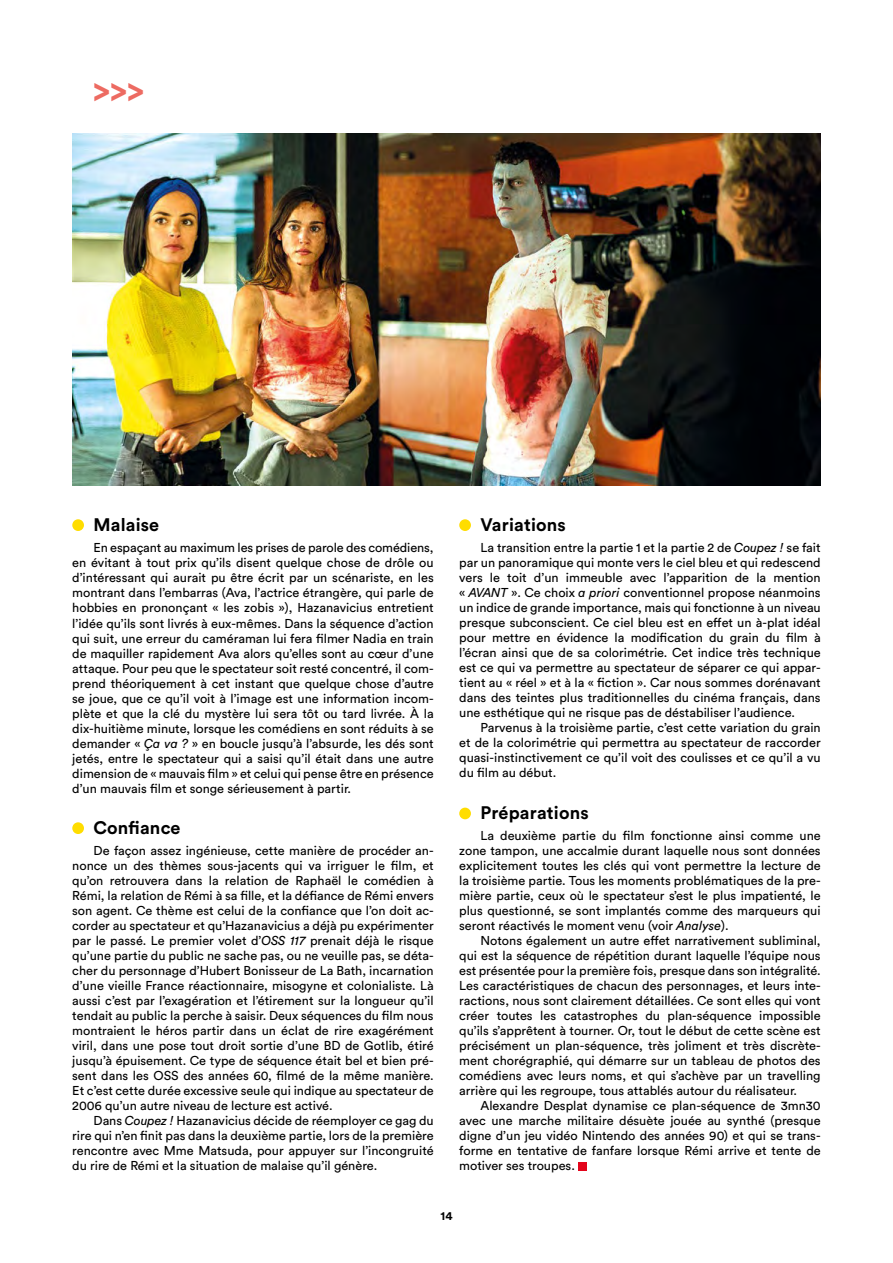
<style>
.page{position:relative;width:893px;height:1263px;background:#fff}
.page>*{position:absolute;margin:0;border:0;box-sizing:border-box;transform-origin:0 0}
.t1{font:900 33px "Circular Std";color:#ed6b62}
.t2{font:700 18px "Circular Std";letter-spacing:.01em;color:#000}
.t3{font:12.75px/15px "Circular Std";color:#000;text-align:justify}
.t4{font:700 12px "Circular Std";color:#000}
.s1{font-style:italic}
</style>
<div class="page">
<div style="left:72px;top:519px;width:12px;height:12px;background:#fd0;border-radius:50%"></div>
<div style="left:72px;top:822px;width:12px;height:12px;background:#fd0;border-radius:50%"></div>
<div style="left:459px;top:519px;width:12px;height:12px;background:#fd0;border-radius:50%"></div>
<div style="left:459px;top:808px;width:12px;height:11px;background:#fd0;border-radius:50%"></div>
<div style="left:578px;top:1162px;width:9px;height:9px;background:#e3051b"></div>
<img style="left:72px;top:134px;width:749px;height:351px">
<h1 class="t1" style="left:94px;top:68px;width:52px">&gt;&gt;&gt;</h1>
<h2 class="t2" style="left:94px;top:513px;width:67px">Malaise</h2>
<p class="t3" style="left:72px;top:540px;width:363px;text-indent:21px">En espaçant au maximum les prises de parole des comédiens, en évitant à tout prix qu’ils disent quelque chose de drôle ou d’intéressant qui aurait pu être écrit par un scénariste, en les montrant dans l’embarras (Ava, l’actrice étrangère, qui parle de hobbies en prononçant « les zobis »), Hazanavicius entretient</p>
<p class="t3" style="left:72px;top:616px;width:363px">l’idée qu’ils sont livrés à eux-mêmes. Dans la séquence d’action qui suit, une erreur du caméraman lui fera filmer Nadia en train de maquiller rapidement Ava alors qu’elles sont au cœur d’une attaque. Pour peu que le spectateur soit resté concentré, il com&shy;prend théoriquement à cet instant que quelque chose d’autre se joue, que ce qu’il voit à l’image est une information incom&shy;plète et que la clé du mystère lui sera tôt ou tard livrée. À la dix-huitième minute, lorsque les comédiens en sont réduits à se demander « <span class="s1">Ça va ?</span> » en boucle jusqu’à l’absurde, les dés sont jetés, entre le spectateur qui a saisi qu’il était dans une autre dimension de « mauvais film » et celui qui pense être en présence d’un mauvais film et songe sérieusement à partir.</p>
<h2 class="t2" style="left:94px;top:816px;width:89px">Confiance</h2>
<p class="t3" style="left:72px;top:843px;width:363px;text-indent:21px">De façon assez ingénieuse, cette manière de procéder an&shy;nonce un des thèmes sous-jacents qui va irriguer le film, et qu’on retrouvera dans la relation de Raphaël le comédien à Rémi, la relation de Rémi à sa fille, et la défiance de Rémi envers son agent. Ce thème est celui de la confiance que l’on doit ac&shy;corder au spectateur et qu’Hazanavicius a déjà pu expérimenter par le passé. Le premier volet d’<span class="s1">OSS 117</span> prenait déjà le risque qu’une partie du public ne sache pas, ou ne veuille pas, se déta&shy;cher du personnage d’Hubert Bonisseur de La Bath, incarnation d’une vieille France réactionnaire, misogyne et colonialiste. Là aussi c’est par l’exagération et l’étirement sur la longueur qu’il tendait au public la perche à saisir. Deux séquences du film nous montraient le héros partir dans un éclat de rire exagérément viril, dans une pose tout droit sortie d’une BD de Gotlib, étiré jusqu’à épuisement. Ce type de séquence était bel et bien pré&shy;sent dans les OSS des années 60, filmé de la même manière.<br>Et c’est cette durée excessive seule qui indique au spectateur de 2006 qu’un autre niveau de lecture est activé.</p>
<p class="t3" style="left:72px;top:1113px;width:363px;text-indent:21px">Dans <span class="s1">Coupez !</span> Hazanavicius décide de réemployer ce gag du rire qui n’en finit pas dans la deuxième partie, lors de la première rencontre avec Mme Matsuda, pour appuyer sur l’incongruité du rire de Rémi et la situation de malaise qu’il génère.</p>
<h2 class="t2" style="left:480px;top:513px;width:87px">Variations</h2>
<p class="t3" style="left:459px;top:540px;width:363px;text-indent:21px">La transition entre la partie 1 et la partie 2 de <span class="s1">Coupez !</span> se fait par un panoramique qui monte vers le ciel bleu et qui redescend vers le toit d’un immeuble avec l’apparition de la mention « <span class="s1">AVANT</span> ». Ce choix <span class="s1">a priori</span> conventionnel propose néanmoins un indice de grande importance, mais qui fonctionne à un niveau presque subconscient. Ce ciel bleu est en effet un à-plat idéal pour mettre en évidence la modification du grain du film à l’écran ainsi que de sa colorimétrie. Cet indice très technique est ce qui va permettre au spectateur de séparer ce qui appar&shy;tient au « réel » et à la « fiction ». Car nous sommes dorénavant dans des teintes plus traditionnelles du cinéma français, dans une esthétique qui ne risque pas de déstabiliser l’audience.</p>
<p class="t3" style="left:459px;top:720px;width:363px;text-indent:21px">Parvenus à la troisième partie, c’est cette variation du grain et de la colorimétrie qui permettra au spectateur de raccorder quasi-instinctivement ce qu’il voit des coulisses et ce qu’il a vu du film au début.</p>
<h2 class="t2" style="left:480px;top:801px;width:110px">Préparations</h2>
<p class="t3" style="left:459px;top:828px;width:363px;text-indent:21px">La deuxième partie du film fonctionne ainsi comme une zone tampon, une accalmie durant laquelle nous sont données explicitement toutes les clés qui vont permettre la lecture de la troisième partie. Tous les moments problématiques de la pre&shy;mière partie, ceux où le spectateur s’est le plus impatienté, le plus questionné, se sont implantés comme des marqueurs qui seront réactivés le moment venu (voir <span class="s1">Analyse</span>).</p>
<p class="t3" style="left:459px;top:933px;width:363px;text-indent:21px">Notons également un autre effet narrativement subliminal, qui est la séquence de répétition durant laquelle l’équipe nous est présentée pour la première fois, presque dans son intégralité.<br>Les caractéristiques de chacun des personnages, et leurs inte&shy;ractions, nous sont clairement détaillées. Ce sont elles qui vont créer toutes les catastrophes du plan-séquence impossible qu’ils s’apprêtent à tourner. Or, tout le début de cette scène est précisément un plan-séquence, très joliment et très discrète&shy;ment chorégraphié, qui démarre sur un tableau de photos des comédiens avec leurs noms, et qui s’achève par un travelling arrière qui les regroupe, tous attablés autour du réalisateur.</p>
<p class="t3" style="left:459px;top:1098px;width:363px;text-indent:21px">Alexandre Desplat dynamise ce plan-séquence de 3mn30 avec une marche militaire désuète jouée au synthé (presque digne d’un jeu vidéo Nintendo des années 90) et qui se trans&shy;forme en tentative de fanfare lorsque Rémi arrive et tente de motiver ses troupes.</p>
<p class="t4" style="left:440px;top:1208px;width:14px">14</p>
</div>
